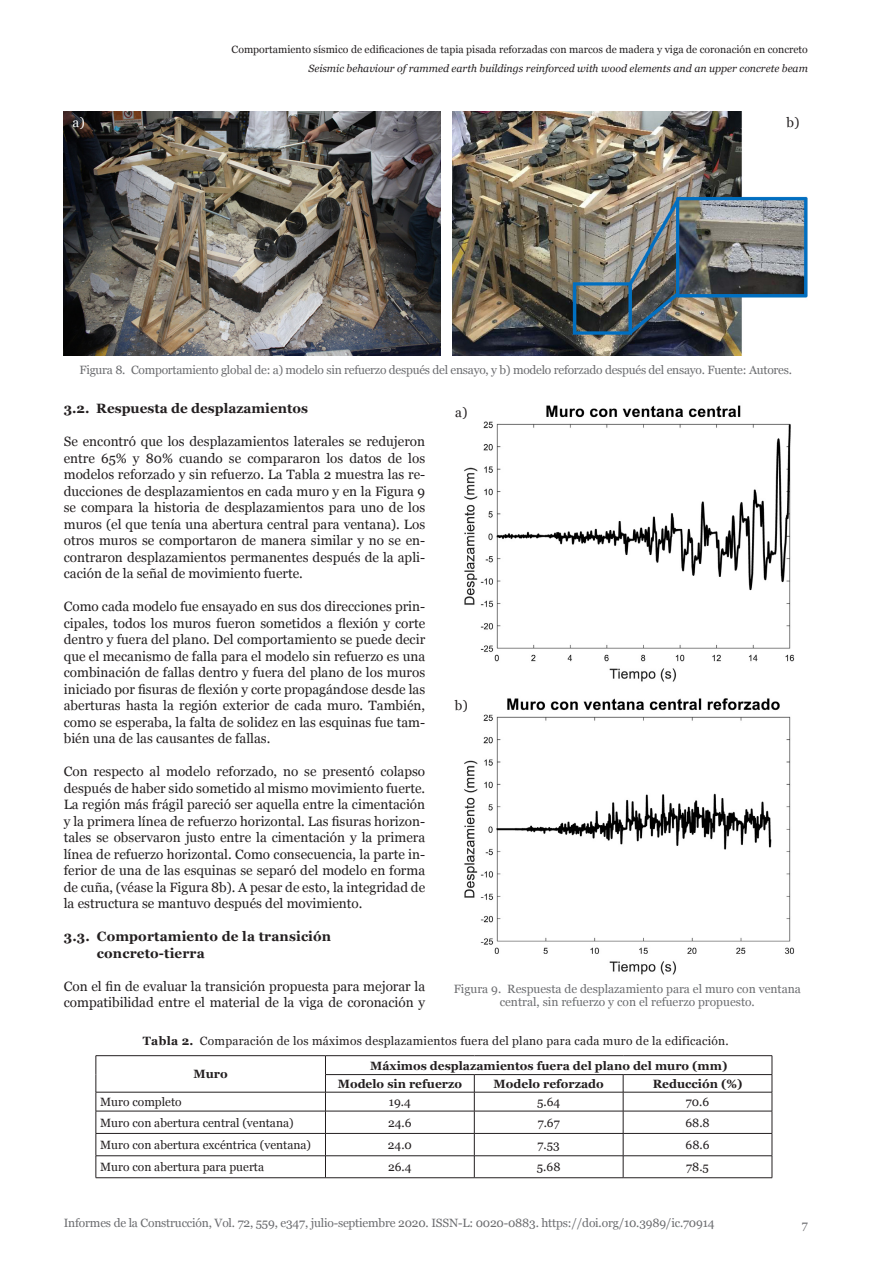
<style>
.page{position:relative;width:893px;height:1263px;background:#fff}
.page>*{position:absolute;margin:0;border:0;box-sizing:border-box;transform-origin:0 0}
.t1{font:13.5px/16.5px "Georgia";color:#231f20;text-align:justify}
.t2{font:700 13.5px/16.5px "Georgia";letter-spacing:.01em;color:#231f20}
.t3{font:13.5px "Georgia";color:#fff}
.t4{font:12px/13.5px "Georgia";letter-spacing:-.015em;color:#6c6d70;text-align:center}
.t5{font:12px "Georgia";color:#231f20}
.t6{font:700 12px/18.3px "Georgia";color:#231f20}
.t7{font:12px "Georgia";letter-spacing:.02em;color:#231f20}
.t8{font:10.5px "Georgia";color:#231f20}
.t9{font:italic 10.5px "Georgia";color:#231f20}
.s1{font-weight:700}
</style>
<div class="page">
<img style="left:64px;top:111px;width:376px;height:245px">
<img style="left:452px;top:111px;width:356px;height:245px">
<hr style="left:325px;top:1074px;width:149px;height:1px;background:#231f20">
<hr style="left:474px;top:1074px;width:149px;height:1px;background:#231f20">
<hr style="left:623px;top:1074px;width:149px;height:1px;background:#231f20">
<hr style="left:96px;top:1111px;width:229px;height:1px;background:#231f20">
<hr style="left:325px;top:1111px;width:149px;height:1px;background:#231f20">
<hr style="left:474px;top:1111px;width:149px;height:1px;background:#231f20">
<hr style="left:623px;top:1111px;width:149px;height:1px;background:#231f20">
<hr style="left:96px;top:1133px;width:229px;height:1px;background:#231f20">
<hr style="left:325px;top:1133px;width:149px;height:1px;background:#231f20">
<hr style="left:474px;top:1133px;width:149px;height:1px;background:#231f20">
<hr style="left:623px;top:1133px;width:149px;height:1px;background:#231f20">
<hr style="left:96px;top:1155px;width:229px;height:1px;background:#231f20">
<hr style="left:325px;top:1155px;width:149px;height:1px;background:#231f20">
<hr style="left:474px;top:1155px;width:149px;height:1px;background:#231f20">
<svg style="left:474px;top:1075px;width:1px;height:102px"></svg>
<hr style="left:623px;top:1155px;width:149px;height:1px;background:#231f20">
<svg style="left:623px;top:1075px;width:1px;height:102px"></svg>
<hr style="left:96px;top:1177px;width:229px;height:1px;background:#231f20">
<hr style="left:96px;top:1055px;width:229px;height:1px;background:#231f20">
<hr style="left:325px;top:1055px;width:149px;height:1px;background:#231f20">
<hr style="left:474px;top:1055px;width:149px;height:1px;background:#231f20">
<hr style="left:623px;top:1055px;width:149px;height:1px;background:#231f20">
<svg style="left:96px;top:1056px;width:1px;height:121px"></svg>
<hr style="left:96px;top:1092px;width:229px;height:1px;background:#231f20">
<hr style="left:325px;top:1092px;width:149px;height:1px;background:#231f20">
<hr style="left:474px;top:1092px;width:149px;height:1px;background:#231f20">
<hr style="left:623px;top:1092px;width:149px;height:1px;background:#231f20">
<svg style="left:325px;top:1056px;width:1px;height:121px"></svg>
<svg style="left:772px;top:1056px;width:1px;height:121px"></svg>
<hr style="left:325px;top:1177px;width:149px;height:1px;background:#231f20">
<hr style="left:474px;top:1177px;width:149px;height:1px;background:#231f20">
<hr style="left:623px;top:1177px;width:149px;height:1px;background:#231f20">
<img style="left:464px;top:405px;width:331px;height:277px">
<img style="left:464px;top:698px;width:331px;height:277px">
<p class="t8" style="left:232px;top:43px;width:578px">Comportamiento sísmico de edificaciones de tapia pisada reforzadas con marcos de madera y viga de coronación en concreto</p>
<p class="t9" style="left:308px;top:63px;width:501px">Seismic behaviour of rammed earth buildings reinforced with wood elements and an upper concrete beam</p>
<p class="t3" style="left:73px;top:114px;width:14px">a)</p>
<p class="t1" style="left:787px;top:114px;width:14px">b)</p>
<p class="t4" style="left:79px;top:363px;width:714px">Figura 8. Comportamiento global de: a) modelo sin refuerzo después del ensayo, y b) modelo reforzado después del ensayo. Fuente: Autores.</p>
<p class="t2" style="left:64px;top:400px;width:246px">3.2. Respuesta de desplazamientos</p>
<p class="t1" style="left:64px;top:433px;width:363px">Se encontró que los desplazamientos laterales se redujeron entre 65% y 80% cuando se compararon los datos de los modelos reforzado y sin refuerzo. La Tabla 2 muestra las re&shy;ducciones de desplazamientos en cada muro y en la Figura 9 se compara la historia de desplazamientos para uno de los muros (el que tenía una abertura central para ventana). Los otros muros se comportaron de manera similar y no se en&shy;contraron desplazamientos permanentes después de la apli&shy;cación de la señal de movimiento fuerte.</p>
<p class="t1" style="left:64px;top:598px;width:363px">Como cada modelo fue ensayado en sus dos direcciones prin&shy;cipales, todos los muros fueron sometidos a flexión y corte dentro y fuera del plano. Del comportamiento se puede decir que el mecanismo de falla para el modelo sin refuerzo es una combinación de fallas dentro y fuera del plano de los muros iniciado por fisuras de flexión y corte propagándose desde las aberturas hasta la región exterior de cada muro. También, como se esperaba, la falta de solidez en las esquinas fue tam&shy;bién una de las causantes de fallas.</p>
<p class="t1" style="left:64px;top:763px;width:363px">Con respecto al modelo reforzado, no se presentó colapso después de haber sido sometido al mismo movimiento fuerte.<br>La región más frágil pareció ser aquella entre la cimentación y la primera línea de refuerzo horizontal. Las fisuras horizon&shy;tales se observaron justo entre la cimentación y la primera línea de refuerzo horizontal. Como consecuencia, la parte in&shy;ferior de una de las esquinas se separó del modelo en forma de cuña, (véase la Figura 8b). A pesar de esto, la integridad de la estructura se mantuvo después del movimiento.</p>
<p class="t2" style="left:97px;top:928px;width:236px;text-indent:-33px">3.3. Comportamiento de la transición concreto-tierra</p>
<p class="t1" style="left:64px;top:978px;width:363px">Con el fin de evaluar la transición propuesta para mejorar la compatibilidad entre el material de la viga de coronación y</p>
<p class="t1" style="left:455px;top:404px;width:14px">a)</p>
<p class="t1" style="left:455px;top:697px;width:14px">b)</p>
<p class="t4" style="left:454px;top:981px;width:349px">Figura 9. Respuesta de desplazamiento para el muro con ventana central, sin refuerzo y con el refuerzo propuesto.</p>
<p class="t7" style="left:143px;top:1034px;width:587px"><span class="s1">Tabla 2.</span> Comparación de los máximos desplazamientos fuera del plano para cada muro de la edificación.</p>
<p class="t6" style="left:194px;top:1065px;width:36px">Muro</p>
<p class="t6" style="left:338px;top:1056px;width:391px;text-indent:32px">Máximos desplazamientos fuera del plano del muro (mm)<br>Modelo sin refuerzo</p>
<p class="t6" style="left:494px;top:1074px;width:112px">Modelo reforzado</p>
<p class="t6" style="left:653px;top:1074px;width:91px">Reducción (%)</p>
<p class="t5" style="left:100px;top:1095px;width:83px">Muro completo</p>
<p class="t5" style="left:389px;top:1095px;width:23px">19.4</p>
<p class="t5" style="left:537px;top:1095px;width:25px">5.64</p>
<p class="t5" style="left:686px;top:1095px;width:25px">70.6</p>
<p class="t5" style="left:100px;top:1116px;width:195px">Muro con abertura central (ventana)</p>
<p class="t5" style="left:388px;top:1116px;width:25px">24.6</p>
<p class="t5" style="left:538px;top:1116px;width:24px">7.67</p>
<p class="t5" style="left:685px;top:1116px;width:26px">68.8</p>
<p class="t5" style="left:100px;top:1138px;width:212px">Muro con abertura excéntrica (ventana)</p>
<p class="t5" style="left:388px;top:1138px;width:26px">24.0</p>
<p class="t5" style="left:538px;top:1138px;width:24px">7.53</p>
<p class="t5" style="left:686px;top:1138px;width:25px">68.6</p>
<p class="t5" style="left:100px;top:1160px;width:166px">Muro con abertura para puerta</p>
<p class="t5" style="left:388px;top:1160px;width:25px">26.4</p>
<p class="t5" style="left:537px;top:1160px;width:25px">5.68</p>
<p class="t5" style="left:686px;top:1160px;width:24px">78.5</p>
<p class="t4" style="left:64px;top:1216px;width:652px">Informes de la Construcción, Vol. 72, 559, e347, julio-septiembre 2020. ISSN-L: 0020-0883. https://doi.org/10.3989/ic.70914</p>
<p class="t4" style="left:802px;top:1218px;width:8px">7</p>
</div>
